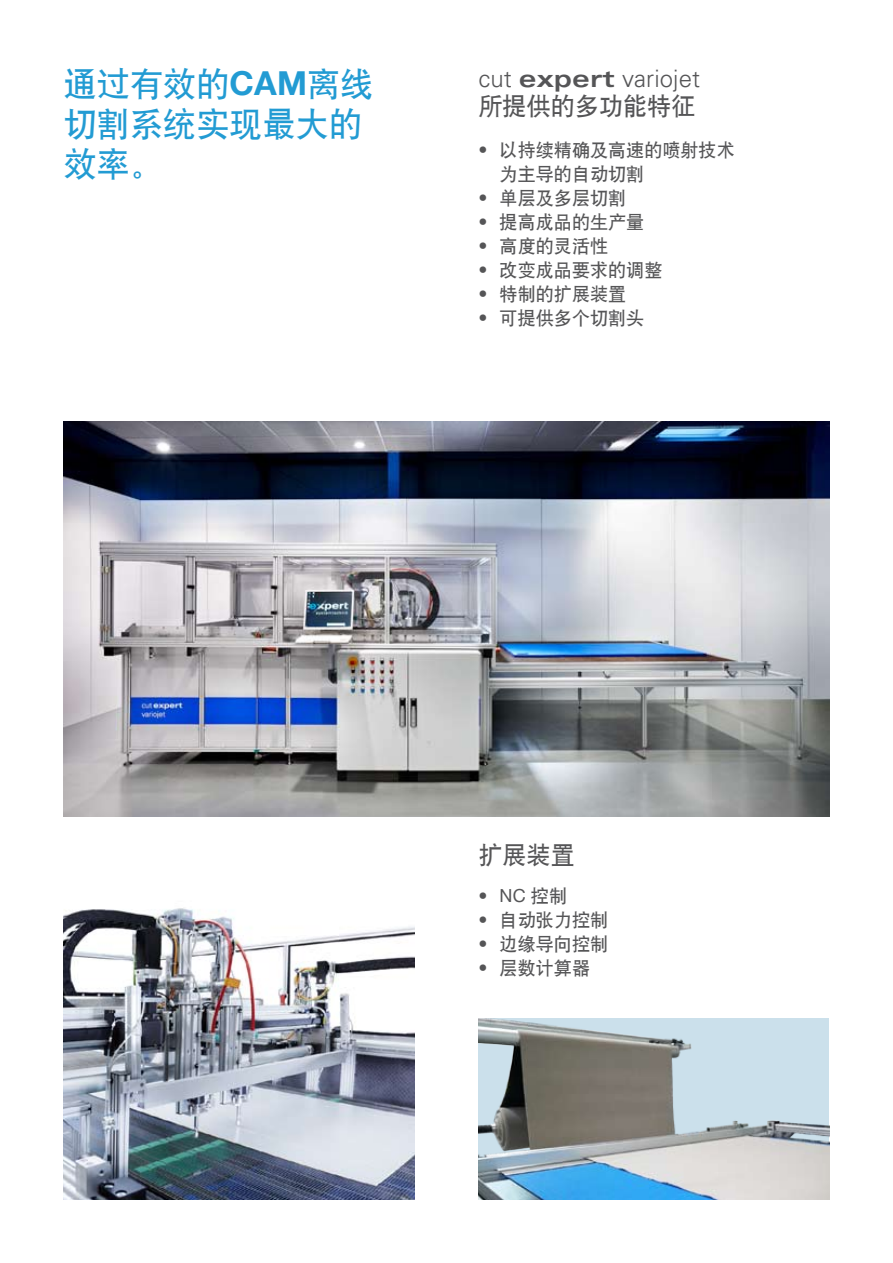
<style>
.page{position:relative;width:893px;height:1263px;background:#fff}
.page>*{position:absolute;margin:0;border:0;box-sizing:border-box;transform-origin:0 0}
.t1{font:33px/39.6px "SIL Hei Med Jian";letter-spacing:.005em;color:#229bd3}
.t2{font:300 24px "Univers";letter-spacing:.005em;color:#555557}
.t3{font:24px "SIL Hei Med Jian";letter-spacing:.005em;color:#555557}
.t4{font:18px/24px "SIL Hei Med Jian";letter-spacing:.005em;color:#555557}
.t5{font:18px "Helvetica Neue";color:#555557}
.s1{font-family:"Helvetica Neue";font-weight:700}
.s2{font-weight:700;font-stretch:expanded}
.s3{font-family:"Helvetica Neue"}
.s4{font-family:"SIL Hei Med Jian"}
</style>
<div class="page">
<img style="left:64px;top:908px;width:351px;height:291px">
<img style="left:478px;top:1018px;width:351px;height:181px">
<img style="left:64px;top:421px;width:765px;height:395px">
<h1 class="t1" style="left:64px;top:62px;width:311px">通过有效的<span class="s1">CAM</span>离线切割系统实现最大的效率。</h1>
<h2 class="t2" style="left:478px;top:64px;width:223px">cut <span class="s2">expert</span> variojet</h2>
<h2 class="t3" style="left:478px;top:90px;width:218px">所提供的多功能特征</h2>
<p class="t4" style="left:500px;top:136px;width:237px;text-indent:-21px"><span class="s3">•</span> 以持续精确及高速的喷射技术为主导的自动切割</p>
<p class="t4" style="left:478px;top:184px;width:149px"><span class="s3">•</span> 单层及多层切割</p>
<p class="t4" style="left:478px;top:208px;width:167px"><span class="s3">•</span> 提高成品的生产量</p>
<p class="t4" style="left:478px;top:232px;width:131px"><span class="s3">•</span> 高度的灵活性</p>
<p class="t4" style="left:478px;top:256px;width:185px"><span class="s3">•</span> 改变成品要求的调整</p>
<p class="t4" style="left:478px;top:280px;width:149px"><span class="s3">•</span> 特制的扩展装置</p>
<p class="t4" style="left:478px;top:304px;width:167px"><span class="s3">•</span> 可提供多个切割头</p>
<h2 class="t3" style="left:478px;top:839px;width:98px">扩展装置</h2>
<p class="t5" style="left:478px;top:885px;width:90px">• NC <span class="s4">控制</span></p>
<p class="t4" style="left:478px;top:907px;width:131px"><span class="s3">•</span> 自动张力控制</p>
<p class="t4" style="left:478px;top:931px;width:131px"><span class="s3">•</span> 边缘导向控制</p>
<p class="t4" style="left:478px;top:955px;width:113px"><span class="s3">•</span> 层数计算器</p>
</div>
